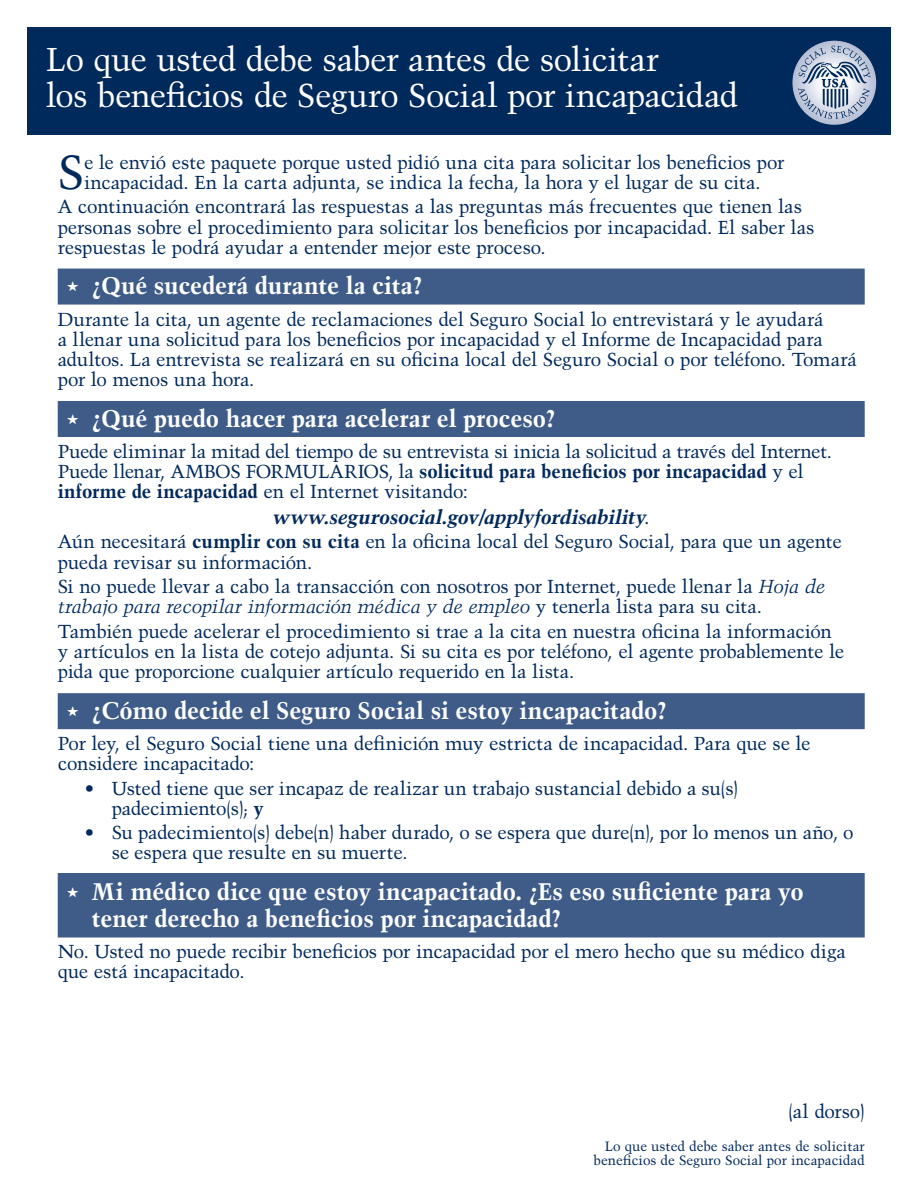
<style>
.page{position:relative;width:918px;height:1188px;background:#fff}
.page>*{position:absolute;margin:0;border:0;box-sizing:border-box;transform-origin:0 0}
.t1{font:47.7px "Trump Mediaeval";color:#00295c}
.t2{font:33px/36px "Trump Mediaeval";letter-spacing:-.02em;color:#fff}
.t3{font:700 30px "Trump Mediaeval";color:#fff}
.t4{font:700 24px/27px "Trump Mediaeval";letter-spacing:-.005em;color:#fff}
.t5{font:italic 700 19.5px "Trump Mediaeval";letter-spacing:-.01em;color:#00295c}
.t6{font:18.75px/20.2px "Trump Mediaeval";letter-spacing:-.015em;color:#00295c}
.t7{font:13.5px/13.5px "Trump Mediaeval";color:#00295c;text-align:right}
.s1{font-weight:700}
.s2{font-weight:400;font-style:normal}
.s3{font-style:italic}
</style>
<div class="page">
<div style="left:58px;top:269px;width:807px;height:36px;background:#3f5c88"></div>
<div style="left:58px;top:401px;width:807px;height:36px;background:#3f5c88"></div>
<div style="left:58px;top:693px;width:807px;height:36px;background:#3f5c88"></div>
<div style="left:58px;top:873px;width:807px;height:64px;background:#3f5c88"></div>
<div style="left:27px;top:27px;width:864px;height:108px;background:#00295c"></div>
<svg style="left:792px;top:40px;width:85px;height:85px"></svg>
<svg style="left:798px;top:46px;width:73px;height:73px;background:#9caac1"></svg>
<p class="t2" style="left:46px;top:41px;width:694px">Lo que usted debe saber antes de solicitar<br>los beneficios de Seguro Social por incapacidad</p>
<p class="t1" style="left:58px;top:143px;width:28px">S</p>
<p class="t6" style="left:84px;top:152px;width:702px">e le envió este paquete porque usted pidió una cita para solicitar los beneficios por incapacidad. En la carta adjunta, se indica la fecha, la hora y el lugar de su cita.</p>
<p class="t6" style="left:58px;top:196px;width:758px">A continuación encontrará las respuestas a las preguntas más frecuentes que tienen las personas sobre el procedimiento para solicitar los beneficios por incapacidad. El saber las respuestas le podrá ayudar a entender mejor este proceso.</p>
<h1 class="t4" style="left:91px;top:272px;width:333px">¿Qué sucederá durante la cita?</h1>
<p class="t6" style="left:58px;top:309px;width:801px">Durante la cita, un agente de reclamaciones del Seguro Social lo entrevistará y le ayudará<br>a llenar una solicitud para los beneficios por incapacidad y el Informe de Incapacidad para adultos. La entrevista se realizará en su oficina local del Seguro Social o por teléfono. Tomará por lo menos una hora.</p>
<h1 class="t4" style="left:91px;top:404px;width:466px">¿Qué puedo hacer para acelerar el proceso?</h1>
<p class="t6" style="left:58px;top:441px;width:776px">Puede eliminar la mitad del tiempo de su entrevista si inicia la solicitud a través del Internet.<br>Puede llenar, AMBOS FORMULARIOS, la <span class="s1">solicitud para beneficios por incapacidad</span> y el <span class="s1">informe de incapacidad</span> en el Internet visitando:</p>
<p class="t5" style="left:273px;top:505px;width:379px">www.segurosocial.gov/applyfordisability<span class="s2">.</span></p>
<p class="t6" style="left:58px;top:531px;width:786px">Aún necesitará <span class="s1">cumplir con su cita</span> en la oficina local del Seguro Social, para que un agente pueda revisar su información.</p>
<p class="t6" style="left:58px;top:576px;width:769px">Si no puede llevar a cabo la transacción con nosotros por Internet, puede llenar la <span class="s3">Hoja de trabajo para recopilar información médica y de empleo</span> y tenerla lista para su cita.</p>
<p class="t6" style="left:58px;top:621px;width:788px">También puede acelerar el procedimiento si trae a la cita en nuestra oficina la información y artículos en la lista de cotejo adjunta. Si su cita es por teléfono, el agente probablemente le pida que proporcione cualquier artículo requerido en la lista.</p>
<h1 class="t4" style="left:91px;top:697px;width:577px">¿Cómo decide el Seguro Social si estoy incapacitado?</h1>
<p class="t6" style="left:58px;top:733px;width:754px">Por ley, el Seguro Social tiene una definición muy estricta de incapacidad. Para que se le considere incapacitado:</p>
<p class="t6" style="left:112px;top:778px;width:628px">Usted tiene que ser incapaz de realizar un trabajo sustancial debido a su(s) padecimiento(s); <span class="s1">y</span></p>
<p class="t6" style="left:112px;top:822px;width:743px">Su padecimiento(s) debe(n) haber durado, o se espera que dure(n), por lo menos un año, o se espera que resulte en su muerte.</p>
<h1 class="t4" style="left:91px;top:878px;width:714px">Mi médico dice que estoy incapacitado. ¿Es eso suficiente para yo tener derecho a beneficios por incapacidad?</h1>
<p class="t6" style="left:58px;top:941px;width:790px">No. Usted no puede recibir beneficios por incapacidad por el mero hecho que su médico diga que está incapacitado.</p>
<h3 class="t3" style="left:64px;top:274px;width:18px">*</h3>
<h3 class="t3" style="left:64px;top:406px;width:18px">*</h3>
<h3 class="t3" style="left:64px;top:699px;width:18px">*</h3>
<p class="t6" style="left:85px;top:778px;width:11px">•</p>
<p class="t6" style="left:85px;top:822px;width:11px">•</p>
<h3 class="t3" style="left:64px;top:880px;width:18px">*</h3>
<p class="t6" style="left:789px;top:1101px;width:78px">(al dorso)</p>
<p class="t7" style="left:594px;top:1140px;width:273px">Lo que usted debe saber antes de solicitar beneficios de Seguro Social por incapacidad</p>
</div>
